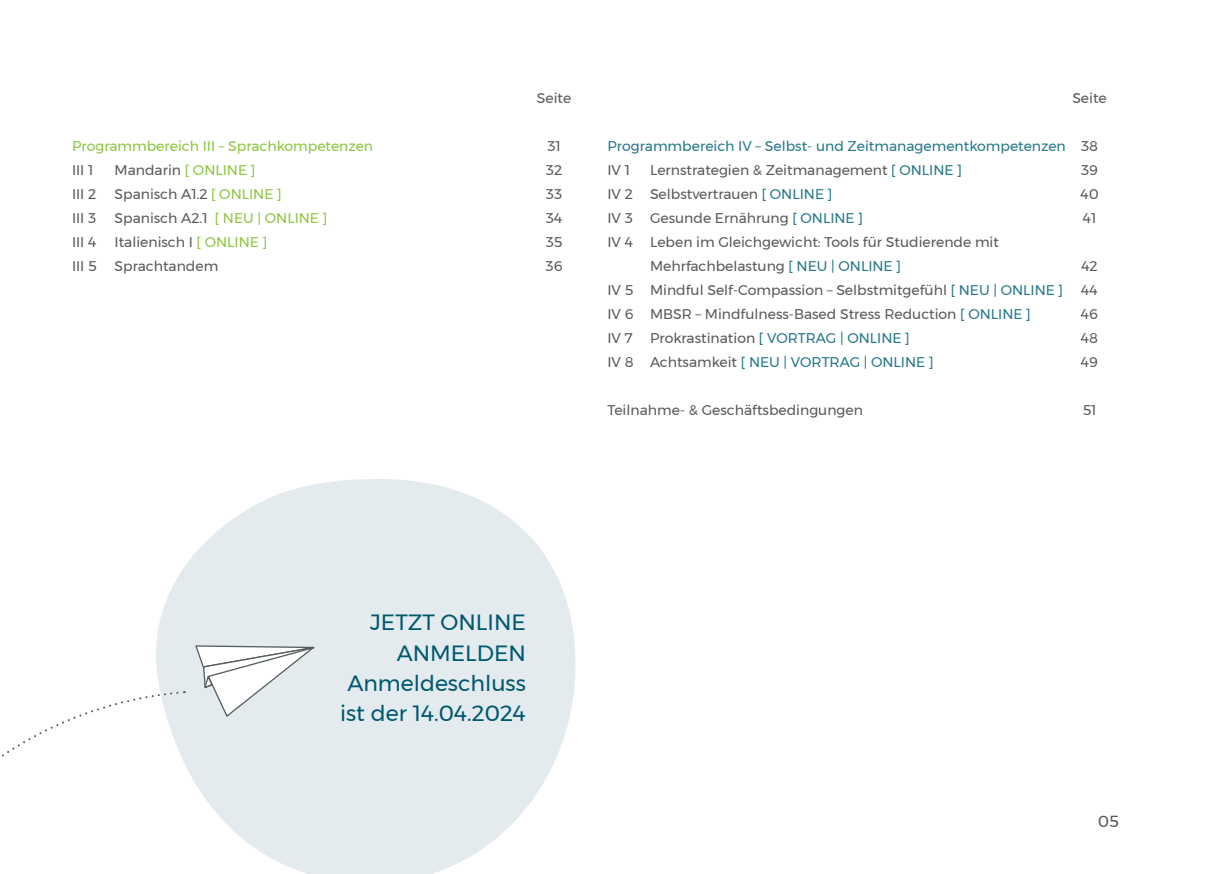
<style>
.page{position:relative;width:1208px;height:874px;background:#fff}
.page>*{position:absolute;margin:0;border:0;box-sizing:border-box;transform-origin:0 0}
.t1{font:22px/30px "Montserrat";color:#00586f;text-align:right}
.t2{font:16px "Montserrat";color:#57585a}
.t3{font:14px/24px "Montserrat";color:#57585a}
.t4{font:14px/24px "Montserrat";color:#24778a}
.t5{font:14px "Montserrat";color:#8bc63e}
.s1{color:#8bc63e}
.s2{color:#57585a}
.s3{color:#24778a}
</style>
<div class="page">
<svg style="left:156px;top:479px;width:419px;height:394px;fill:#e4ebee"></svg>
<svg style="left:1px;top:690px;width:184px;height:183px"></svg>
<svg style="left:194px;top:643px;width:134px;height:74px"></svg>
<p class="t3" style="left:537px;top:85px;width:36px">Seite</p>
<p class="t5" style="left:72px;top:135px;width:303px">Programmbereich III – Sprachkompetenzen</p>
<p class="t3" style="left:547px;top:133px;width:15px">31</p>
<p class="t3" style="left:72px;top:157px;width:23px">III 1</p>
<p class="t3" style="left:115px;top:157px;width:142px">Mandarin <span class="s1">[ ONLINE ]</span></p>
<p class="t3" style="left:546px;top:157px;width:18px">32</p>
<p class="t3" style="left:72px;top:181px;width:26px">III 2</p>
<p class="t3" style="left:115px;top:181px;width:169px">Spanisch A1.2 <span class="s1">[ ONLINE ]</span></p>
<p class="t3" style="left:546px;top:181px;width:18px">33</p>
<p class="t3" style="left:72px;top:205px;width:26px">III 3</p>
<p class="t3" style="left:115px;top:205px;width:214px">Spanisch A2.1 <span class="s1">[ NEU | ONLINE ]</span></p>
<p class="t3" style="left:546px;top:205px;width:18px">34</p>
<p class="t3" style="left:72px;top:229px;width:26px">III 4</p>
<p class="t3" style="left:115px;top:229px;width:154px">Italienisch I <span class="s1">[ ONLINE ]</span></p>
<p class="t3" style="left:545px;top:229px;width:18px">35</p>
<p class="t3" style="left:72px;top:253px;width:26px">III 5</p>
<p class="t3" style="left:115px;top:253px;width:105px">Sprachtandem</p>
<p class="t3" style="left:545px;top:253px;width:19px">36</p>
<p class="t3" style="left:1072px;top:85px;width:36px">Seite</p>
<p class="t4" style="left:607px;top:133px;width:492px">Programmbereich IV – Selbst- und Zeitmanagementkompetenzen <span class="s2">38<br>IV 1</span></p>
<p class="t3" style="left:650px;top:157px;width:313px">Lernstrategien &amp; Zeitmanagement <span class="s3">[ ONLINE ]</span></p>
<p class="t3" style="left:1081px;top:157px;width:19px">39</p>
<p class="t3" style="left:607px;top:181px;width:226px">IV 2 Selbstvertrauen <span class="s3">[ ONLINE ]</span></p>
<p class="t3" style="left:1080px;top:181px;width:20px">40</p>
<p class="t3" style="left:607px;top:205px;width:257px">IV 3 Gesunde Ernährung <span class="s3">[ ONLINE ]</span></p>
<p class="t3" style="left:1082px;top:205px;width:15px">41</p>
<p class="t3" style="left:650px;top:229px;width:350px;text-indent:-43px">IV 4 Leben im Gleichgewicht: Tools für Studierende mit<br>Mehrfachbelastung <span class="s3">[ NEU | ONLINE ]</span></p>
<p class="t3" style="left:1081px;top:253px;width:18px">42</p>
<p class="t3" style="left:607px;top:277px;width:457px">IV 5 Mindful Self-Compassion – Selbstmitgefühl <span class="s3">[ NEU | ONLINE ]</span></p>
<p class="t3" style="left:1081px;top:277px;width:18px">44</p>
<p class="t3" style="left:607px;top:301px;width:425px">IV 6 MBSR – Mindfulness-Based Stress Reduction <span class="s3">[ ONLINE ]</span></p>
<p class="t3" style="left:1081px;top:301px;width:19px">46</p>
<p class="t3" style="left:607px;top:325px;width:304px">IV 7 Prokrastination <span class="s3">[ VORTRAG | ONLINE ]</span></p>
<p class="t3" style="left:1081px;top:325px;width:19px">48</p>
<p class="t4" style="left:607px;top:349px;width:327px"><span class="s2">IV 8 Achtsamkeit</span> [ NEU | VORTRAG | ONLINE ]</p>
<p class="t3" style="left:1081px;top:349px;width:19px">49</p>
<p class="t3" style="left:607px;top:397px;width:257px">Teilnahme- &amp; Geschäftsbedingungen</p>
<p class="t3" style="left:1082px;top:397px;width:15px">51</p>
<h1 class="t1" style="left:340px;top:607px;width:187px">JETZT ONLINE<br>ANMELDEN<br>Anmeldeschluss ist der 14.04.2024</h1>
<p class="t2" style="left:1097px;top:808px;width:23px">05</p>
</div>
